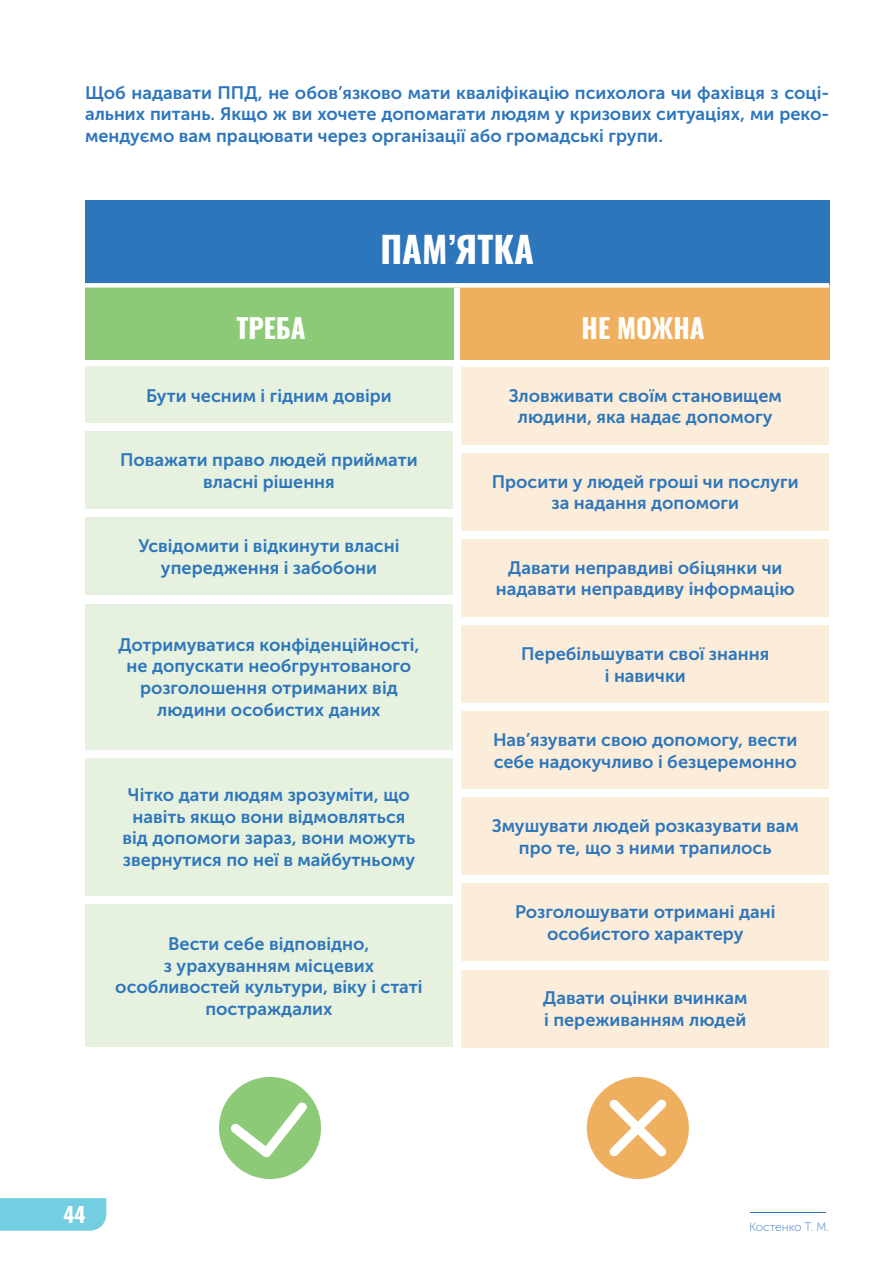
<style>
.page{position:relative;width:893px;height:1263px;background:#fff}
.page>*{position:absolute;margin:0;border:0;box-sizing:border-box;transform-origin:0 0}
.Header-2{font:700 36px "Oswald";color:#fff}
.Header-2-2{font:700 27px "Oswald";color:#fff}
.t1{font:700 21px "Oswald";color:#fff}
.Text{font:18px/21.6px "Museo Sans Cyrl 700";color:#2e76bc;text-align:center}
.t2{font:12px "Museo Sans Cyrl 100";color:#2e76bc}
</style>
<div class="page">
<div style="left:587px;top:1077px;width:102px;height:102px;background:#eeaf5f;border-radius:50%"></div>
<svg style="left:601px;top:1091px;width:73px;height:73px"></svg>
<div style="left:219px;top:1077px;width:102px;height:102px;background:#8dca78;border-radius:50%"></div>
<svg style="left:222px;top:1094px;width:93px;height:72px"></svg>
<div style="left:85px;top:200px;width:744px;height:85px;background:#2e76bc"></div>
<div style="left:85px;top:285px;width:372px;height:75px;background:#8dca78"></div>
<div style="left:457px;top:285px;width:372px;height:75px;background:#eeaf5f"></div>
<div style="left:85px;top:283px;width:372px;height:5px;background:#fff"></div>
<div style="left:457px;top:283px;width:372px;height:5px;background:#fff"></div>
<div style="left:454px;top:288px;width:6px;height:72px;background:#fff"></div>
<div style="left:85px;top:367px;width:368px;height:56px;background:#e6f2df"></div>
<div style="left:85px;top:431px;width:368px;height:78px;background:#e6f2df"></div>
<div style="left:85px;top:517px;width:368px;height:78px;background:#e6f2df"></div>
<div style="left:85px;top:604px;width:368px;height:145px;background:#e6f2df"></div>
<div style="left:85px;top:758px;width:368px;height:138px;background:#e6f2df"></div>
<div style="left:85px;top:904px;width:368px;height:143px;background:#e6f2df"></div>
<div style="left:461px;top:367px;width:368px;height:77px;background:#fbedd9"></div>
<div style="left:461px;top:453px;width:368px;height:77px;background:#fbedd9"></div>
<div style="left:461px;top:539px;width:368px;height:78px;background:#fbedd9"></div>
<div style="left:461px;top:625px;width:368px;height:78px;background:#fbedd9"></div>
<div style="left:461px;top:711px;width:368px;height:78px;background:#fbedd9"></div>
<div style="left:461px;top:797px;width:368px;height:78px;background:#fbedd9"></div>
<div style="left:461px;top:883px;width:368px;height:78px;background:#fbedd9"></div>
<div style="left:461px;top:970px;width:368px;height:77px;background:#fbedd9"></div>
<svg style="left:0;top:1198px;width:106px;height:33px;background:#76cfe0"></svg>
<hr style="left:750px;top:1212px;width:76px;height:1px;background:#2e76bc">
<p class="Text" style="left:85px;top:82px;width:746px;text-align:justify">Щоб надавати ППД, не обов’язково мати кваліфікацію психолога чи фахівця з соці&shy;альних питань. Якщо ж ви хочете допомагати людям у кризових ситуаціях, ми реко&shy;мендуємо вам працювати через організації або громадські групи.</p>
<p class="Header-2" style="left:380px;top:217px;width:155px">ПАМ’ЯТКА</p>
<p class="Header-2-2" style="left:236px;top:304px;width:71px">ТРЕБА</p>
<p class="Header-2-2" style="left:582px;top:304px;width:125px">НЕ МОЖНА</p>
<p class="Text" style="left:146px;top:385px;width:247px">Бути чесним і гідним довіри</p>
<p class="Text" style="left:120px;top:449px;width:299px">Поважати право людей приймати власні рішення</p>
<p class="Text" style="left:138px;top:535px;width:263px">Усвідомити і відкинути власні упередження і забобони</p>
<p class="Text" style="left:118px;top:634px;width:303px">Дотримуватися конфіденційності, не допускати необгрунтованого розголошення отриманих від людини особистих даних</p>
<p class="Text" style="left:123px;top:784px;width:294px">Чітко дати людям зрозуміти, що навіть якщо вони відмовляться від допомоги зараз, вони можуть звернутися по неї в майбутньому</p>
<p class="Text" style="left:115px;top:933px;width:309px">Вести себе відповідно,<br>з урахуванням місцевих особливостей культури, віку і статі постраждалих</p>
<p class="t1" style="left:63px;top:1196px;width:24px">44</p>
<p class="Text" style="left:509px;top:385px;width:275px">Зловживати своїм становищем людини, яка надає допомогу</p>
<p class="Text" style="left:492px;top:471px;width:308px">Просити у людей гроші чи послуги за надання допомоги</p>
<p class="Text" style="left:496px;top:557px;width:300px">Давати неправдиві обіцянки чи надавати неправдиву інформацію</p>
<p class="Text" style="left:521px;top:643px;width:249px">Перебільшувати свої знання і навички</p>
<p class="Text" style="left:493px;top:729px;width:306px;text-align:left">Нав’язувати свою допомогу, вести себе надокучливо і безцеремонно</p>
<p class="Text" style="left:492px;top:815px;width:308px">Змушувати людей розказувати вам про те, що з ними трапилось</p>
<p class="Text" style="left:515px;top:901px;width:262px">Розголошувати отримані дані особистого характеру</p>
<p class="Text" style="left:543px;top:987px;width:206px;text-align:left">Давати оцінки вчинкам і переживанням людей</p>
<p class="t2" style="left:749px;top:1220px;width:81px">Костенко Т. М.</p>
</div>
